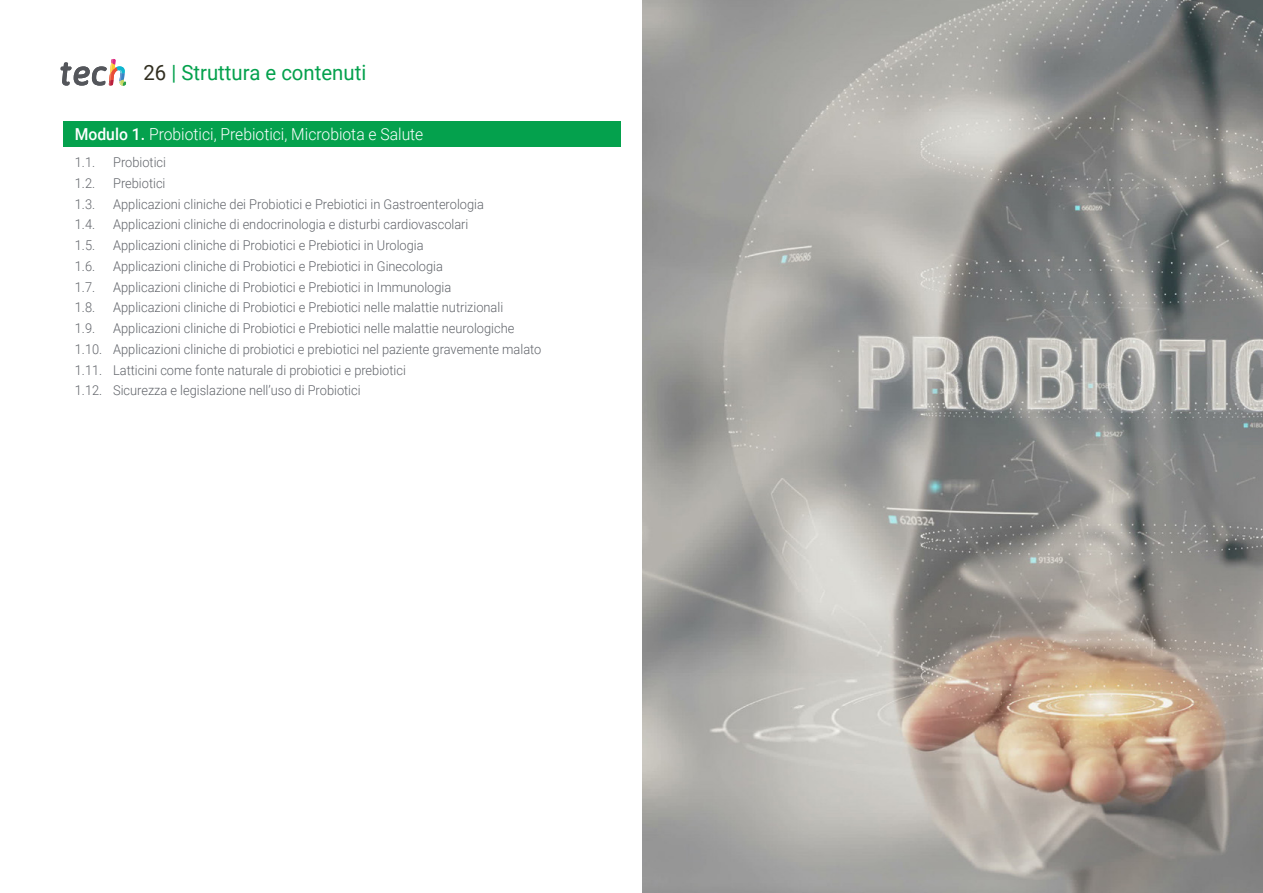
<style>
.page{position:relative;width:1263px;height:893px;background:#fff}
.page>*{position:absolute;margin:0;border:0;box-sizing:border-box;transform-origin:0 0}
.t1{font:21px "Roboto";color:#04a14d}
.t2{font:300 16.5px "Roboto";color:#fff;scale:.95 1}
.t3{font:300 13.5px/20.7px "Roboto";color:#61646a;scale:.95 1}
.s1{color:#312e20}
.s2{font-weight:500}
</style>
<div class="page">
<div style="left:64px;top:121px;width:557px;height:25px;background:#04a14d"></div>
<img style="left:642px;top:0;width:621px;height:893px">
<svg style="left:61px;top:59px;width:65px;height:27px"></svg>
<h1 class="t1" style="left:144px;top:57px;width:224px"><span class="s1">26</span> | Struttura e contenuti</h1>
<p class="t2" style="left:75px;top:123px;width:368px"><span class="s2">Modulo 1.</span> Probiotici, Prebiotici, Microbiota e Salute</p>
<p class="t3" style="left:75px;top:151px;width:23px">1.1.</p>
<p class="t3" style="left:113px;top:151px;width:57px">Probiotici</p>
<p class="t3" style="left:75px;top:172px;width:23px">1.2.</p>
<p class="t3" style="left:113px;top:172px;width:57px">Prebiotici</p>
<p class="t3" style="left:75px;top:193px;width:23px">1.3.</p>
<p class="t3" style="left:113px;top:193px;width:392px">Applicazioni cliniche dei Probiotici e Prebiotici in Gastroenterologia</p>
<p class="t3" style="left:75px;top:214px;width:23px">1.4.</p>
<p class="t3" style="left:113px;top:214px;width:376px">Applicazioni cliniche di endocrinologia e disturbi cardiovascolari</p>
<p class="t3" style="left:75px;top:234px;width:23px">1.5.</p>
<p class="t3" style="left:113px;top:234px;width:328px">Applicazioni cliniche di Probiotici e Prebiotici in Urologia</p>
<p class="t3" style="left:75px;top:255px;width:23px">1.6.</p>
<p class="t3" style="left:113px;top:255px;width:349px">Applicazioni cliniche di Probiotici e Prebiotici in Ginecologia</p>
<p class="t3" style="left:75px;top:276px;width:23px">1.7.</p>
<p class="t3" style="left:113px;top:276px;width:357px">Applicazioni cliniche di Probiotici e Prebiotici in Immunologia</p>
<p class="t3" style="left:75px;top:297px;width:23px">1.8.</p>
<p class="t3" style="left:113px;top:297px;width:412px">Applicazioni cliniche di Probiotici e Prebiotici nelle malattie nutrizionali</p>
<p class="t3" style="left:75px;top:317px;width:23px">1.9.</p>
<p class="t3" style="left:75px;top:317px;width:493px;text-indent:38px">Applicazioni cliniche di Probiotici e Prebiotici nelle malattie neurologiche 1.10. Applicazioni cliniche di probiotici e prebiotici nel paziente gravemente malato 1.11. Latticini come fonte naturale di probiotici e prebiotici<br>1.12. Sicurezza e legislazione nell’uso di Probiotici</p>
</div>
